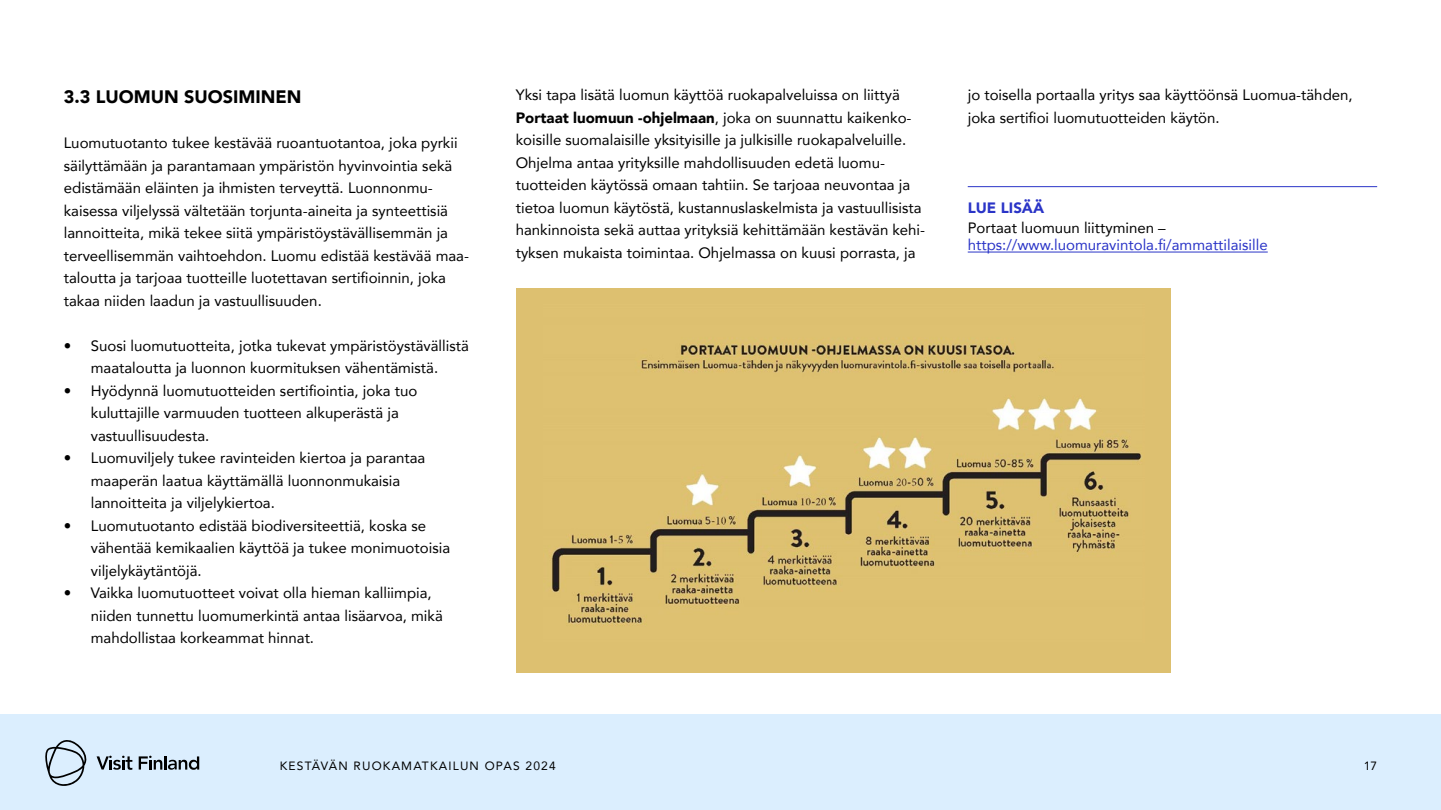
<style>
.page{position:relative;width:1441px;height:810px;background:#fff}
.page>*{position:absolute;margin:0;border:0;box-sizing:border-box;transform-origin:0 0}
.t1{font:900 18px "Avenir";color:#000}
.body{font:15px/22.5px "Avenir";color:#000}
.Read_more{font:15px/16.5px "Avenir";color:#2a34c7}
.Read_more_green_BD_1{font:900 15px "Avenir";color:#2a34c7}
.t2{font:12px "Avenir";letter-spacing:.1em;color:#000}
.s1{font-weight:900}
.s2{color:#000}
</style>
<div class="page">
<div style="left:0;top:715px;width:1440px;height:95px;background:#dbeefe"></div>
<svg style="left:139px;top:756px;width:60px;height:14px"></svg>
<svg style="left:97px;top:756px;width:35px;height:14px"></svg>
<svg style="left:45px;top:740px;width:42px;height:46px"></svg>
<hr style="left:967px;top:186px;width:409px;height:1px;background:#2a34c7">
<hr style="left:967px;top:252px;width:300px;height:1px;background:#2a34c7">
<div style="left:517px;top:288px;width:653px;height:385px;background:#ddc070"></div>
<img style="left:551px;top:342px;width:591px;height:283px">
<h2 class="t1" style="left:64px;top:81px;width:239px">3.3 LUOMUN SUOSIMINEN</h2>
<p class="body" style="left:64px;top:131px;width:406px">Luomutuotanto tukee kestävää ruoantuotantoa, joka pyrkii säilyttämään ja parantamaan ympäristön hyvinvointia sekä edistämään eläinten ja ihmisten terveyttä. Luonnonmu&shy;kaisessa viljelyssä vältetään torjunta-aineita ja synteettisiä lannoitteita, mikä tekee siitä ympäristöystävällisemmän ja terveellisemmän vaihtoehdon. Luomu edistää kestävää maa&shy;taloutta ja tarjoaa tuotteille luotettavan sertifioinnin, joka takaa niiden laadun ja vastuullisuuden.</p>
<p class="body" style="left:64px;top:334px;width:406px;text-align:center">• Suosi luomutuotteita, jotka tukevat ympäristöystävällistä maataloutta ja luonnon kuormituksen vähentämistä.</p>
<p class="body" style="left:91px;top:379px;width:328px;text-indent:-27px">• Hyödynnä luomutuotteiden sertifiointia, joka tuo kuluttajille varmuuden tuotteen alkuperästä ja vastuullisuudesta.</p>
<p class="body" style="left:91px;top:446px;width:336px;text-indent:-27px">• Luomuviljely tukee ravinteiden kiertoa ja parantaa maaperän laatua käyttämällä luonnonmukaisia lannoitteita ja viljelykiertoa.</p>
<p class="body" style="left:91px;top:514px;width:361px;text-indent:-27px">• Luomutuotanto edistää biodiversiteettiä, koska se vähentää kemikaalien käyttöä ja tukee monimuotoisia viljelykäytäntöjä.</p>
<p class="body" style="left:91px;top:581px;width:353px;text-indent:-27px">• Vaikka luomutuotteet voivat olla hieman kalliimpia, niiden tunnettu luomumerkintä antaa lisäarvoa, mikä mahdollistaa korkeammat hinnat.</p>
<p class="body" style="left:515px;top:83px;width:411px">Yksi tapa lisätä luomun käyttöä ruokapalveluissa on liittyä <span class="s1">Portaat luomuun -ohjelmaan</span>, joka on suunnattu kaikenko&shy;koisille suomalaisille yksityisille ja julkisille ruokapalveluille.<br>Ohjelma antaa yrityksille mahdollisuuden edetä luomu&shy;tuotteiden käytössä omaan tahtiin. Se tarjoaa neuvontaa ja tietoa luomun käytöstä, kustannuslaskelmista ja vastuullisista hankinnoista sekä auttaa yrityksiä kehittämään kestävän kehi&shy;tyksen mukaista toimintaa. Ohjelmassa on kuusi porrasta, ja</p>
<p class="body" style="left:967px;top:83px;width:386px">jo toisella portaalla yritys saa käyttöönsä Luomua-tähden, joka sertifioi luomutuotteiden käytön.</p>
<p class="Read_more_green_BD_1" style="left:967px;top:194px;width:78px">LUE LISÄÄ</p>
<p class="Read_more" style="left:967px;top:219px;width:301px"><span class="s2">Portaat luomuun liittyminen – </span>https://www.luomuravintola.fi/ammattilaisille</p>
<p class="t2" style="left:280px;top:756px;width:277px">KESTÄVÄN RUOKAMATKAILUN OPAS 2024</p>
<p class="t2" style="left:1363px;top:756px;width:15px">17</p>
</div>
